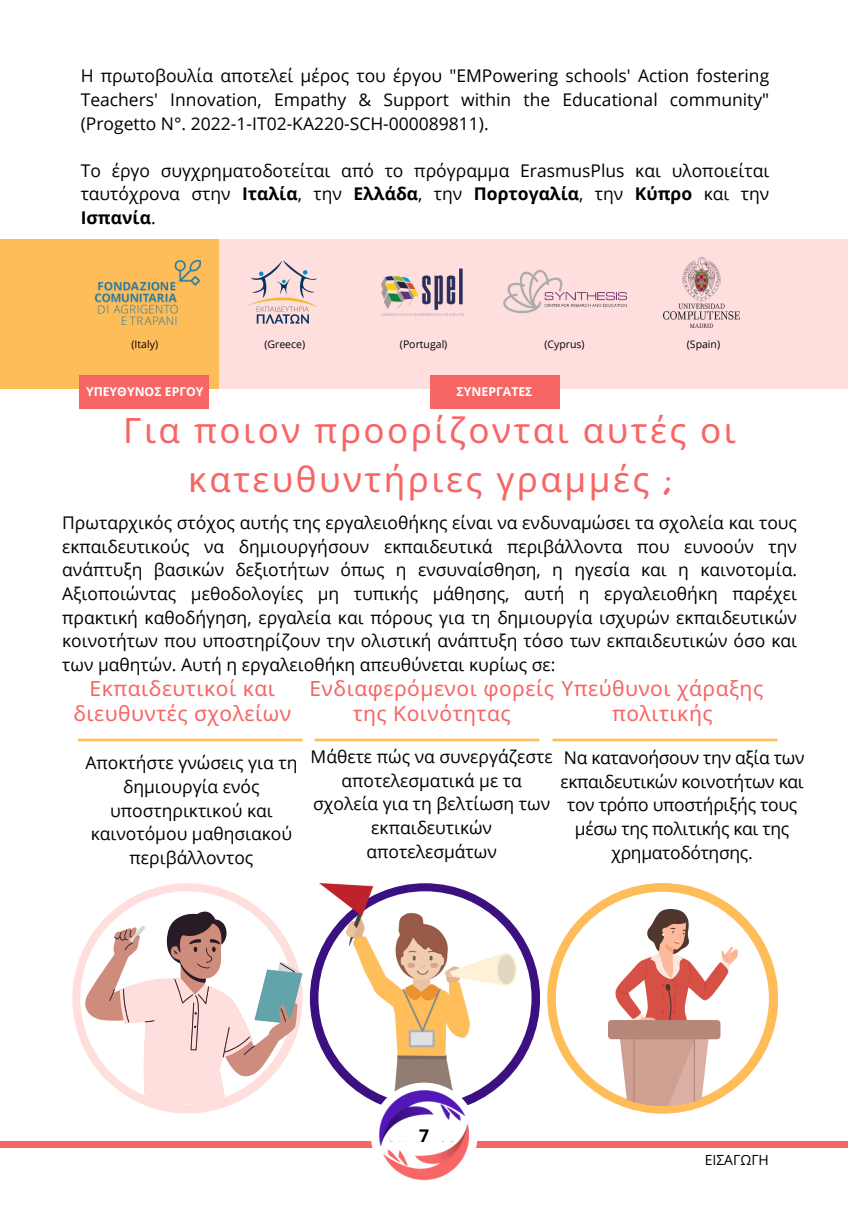
<style>
.page{position:relative;width:848px;height:1221px;background:#fff}
.page>*{position:absolute;margin:0;border:0;box-sizing:border-box;transform-origin:0 0}
.t1{font:35px/48.6px "Noto Sans";letter-spacing:.07em;color:#f66665;text-align:center}
.t2{font:21px/24.8px "Noto Sans";letter-spacing:.02em;color:#f66665;text-align:center}
.t3{font:17.5px/23.6px "Open Sans";color:#000;text-align:justify}
.t4{font:700 17.5px "Open Sans";color:#000}
.t5{font:14px "Open Sans";color:#000}
.t6{font:700 12.25px "Open Sans";color:#fff}
.t7{font:10.5px "Open Sans";color:#000}
.s1{font-weight:700}
.s2{font-family:"Handyman"}
</style>
<div class="page">
<div style="left:0;top:1141px;width:848px;height:7px;background:#f66665"></div>
<div style="left:310px;top:883px;width:230px;height:230px;background:#3b1182;border-radius:50%"></div>
<div style="left:318px;top:891px;width:213px;height:213px;background:#fff;border-radius:50%"></div>
<img style="left:320px;top:883px;width:197px;height:220px">
<div style="left:371px;top:1082px;width:106px;height:107px;background:#fff;border-radius:50%"></div>
<img style="left:378px;top:1090px;width:92px;height:91px">
<div style="left:390px;top:1131px;width:64px;height:10px;background:#fff"></div>
<div style="left:0;top:239px;width:219px;height:150px;background:#ffbd59"></div>
<div style="left:219px;top:239px;width:629px;height:150px;background:#ffdede"></div>
<img style="left:95px;top:260px;width:105px;height:64px">
<img style="left:663px;top:257px;width:76px;height:70px">
<img style="left:503px;top:269px;width:124px;height:45px">
<img style="left:246px;top:260px;width:72px;height:64px">
<img style="left:382px;top:268px;width:82px;height:47px">
<div style="left:79px;top:375px;width:130px;height:34px;background:#f66665"></div>
<div style="left:430px;top:375px;width:130px;height:34px;background:#f66665"></div>
<div style="left:72px;top:883px;width:231px;height:230px;background:#ffdede;border-radius:50%"></div>
<div style="left:80px;top:891px;width:213px;height:213px;background:#fff;border-radius:50%"></div>
<hr style="left:78px;top:738px;width:225px;height:3px;background:#ffbd59">
<hr style="left:314px;top:738px;width:225px;height:3px;background:#ffbd59">
<hr style="left:552px;top:738px;width:225px;height:3px;background:#ffbd59">
<svg style="left:85px;top:914px;width:24px;height:159px"></svg>
<svg style="left:109px;top:911px;width:193px;height:193px"></svg>
<svg style="left:548px;top:883px;width:230px;height:230px"></svg>
<p class="t3" style="left:81px;top:64px;width:690px">Η πρωτοβουλία αποτελεί μέρος του έργου "EMPowering schools' Action fostering Teachers' Innovation, Empathy &amp; Support within the Educational community" (Progetto N°. 2022-1-IT02-KA220-SCH-000089811).</p>
<p class="t3" style="left:81px;top:158px;width:690px">Το έργο συγχρηματοδοτείται από το πρόγραμμα ErasmusPlus και υλοποιείται ταυτόχρονα στην <span class="s1">Ιταλία</span>, την <span class="s1">Ελλάδα</span>, την <span class="s1">Πορτογαλία</span>, την <span class="s1">Κύπρο</span> και την <span class="s1">Ισπανία</span>.</p>
<p class="t7" style="left:132px;top:337px;width:28px">(Italy)</p>
<p class="t7" style="left:264px;top:337px;width:42px">(Greece)</p>
<p class="t7" style="left:400px;top:337px;width:49px">(Portugal)</p>
<p class="t7" style="left:544px;top:337px;width:42px">(Cyprus)</p>
<p class="t7" style="left:687px;top:337px;width:35px">(Spain)</p>
<p class="t6" style="left:457px;top:383px;width:77px">ΣΥΝΕΡΓΑΤΕΣ</p>
<h1 class="t1" style="left:123px;top:405px;width:614px">Για ποιον προορίζονται αυτές οι κατευθυντήριες γραμμές <span class="s2">;</span></h1>
<p class="t6" style="left:86px;top:383px;width:119px">ΥΠΕΥΘΥΝΟΣ ΕΡΓΟΥ</p>
<p class="t3" style="left:62px;top:510px;width:736px">Πρωταρχικός στόχος αυτής της εργαλειοθήκης είναι να ενδυναμώσει τα σχολεία και τους εκπαιδευτικούς να δημιουργήσουν εκπαιδευτικά περιβάλλοντα που ευνοούν την ανάπτυξη βασικών δεξιοτήτων όπως η ενσυναίσθηση, η ηγεσία και η καινοτομία.<br>Αξιοποιώντας μεθοδολογίες μη τυπικής μάθησης, αυτή η εργαλειοθήκη παρέχει πρακτική καθοδήγηση, εργαλεία και πόρους για τη δημιουργία ισχυρών εκπαιδευτικών κοινοτήτων που υποστηρίζουν την ολιστική ανάπτυξη τόσο των εκπαιδευτικών όσο και των μαθητών. Αυτή η εργαλειοθήκη απευθύνεται κυρίως σε:</p>
<p class="t2" style="left:73px;top:675px;width:219px">Εκπαιδευτικοί και διευθυντές σχολείων</p>
<p class="t2" style="left:353px;top:675px;width:412px;text-align:left;text-indent:-43px">Ενδιαφερόμενοι φορείς Υπεύθυνοι χάραξης της Κοινότητας</p>
<p class="t2" style="left:612px;top:700px;width:102px">πολιτικής</p>
<p class="t3" style="left:85px;top:751px;width:213px;text-align:center">Αποκτήστε γνώσεις για τη δημιουργία ενός υποστηρικτικού και καινοτόμου μαθησιακού περιβάλλοντος</p>
<p class="t3" style="left:311px;top:744px;width:244px;text-align:center">Μάθετε πώς να συνεργάζεστε αποτελεσματικά με τα σχολεία για τη βελτίωση των εκπαιδευτικών αποτελεσμάτων</p>
<p class="t3" style="left:560px;top:745px;width:246px;text-align:center">Να κατανοήσουν την αξία των εκπαιδευτικών κοινοτήτων και τον τρόπο υποστήριξής τους μέσω της πολιτικής και της χρηματοδότησης.</p>
<p class="t4" style="left:419px;top:1123px;width:11px">7</p>
<p class="t5" style="left:705px;top:1150px;width:66px">ΕΙΣΑΓΩΓΗ</p>
</div>
